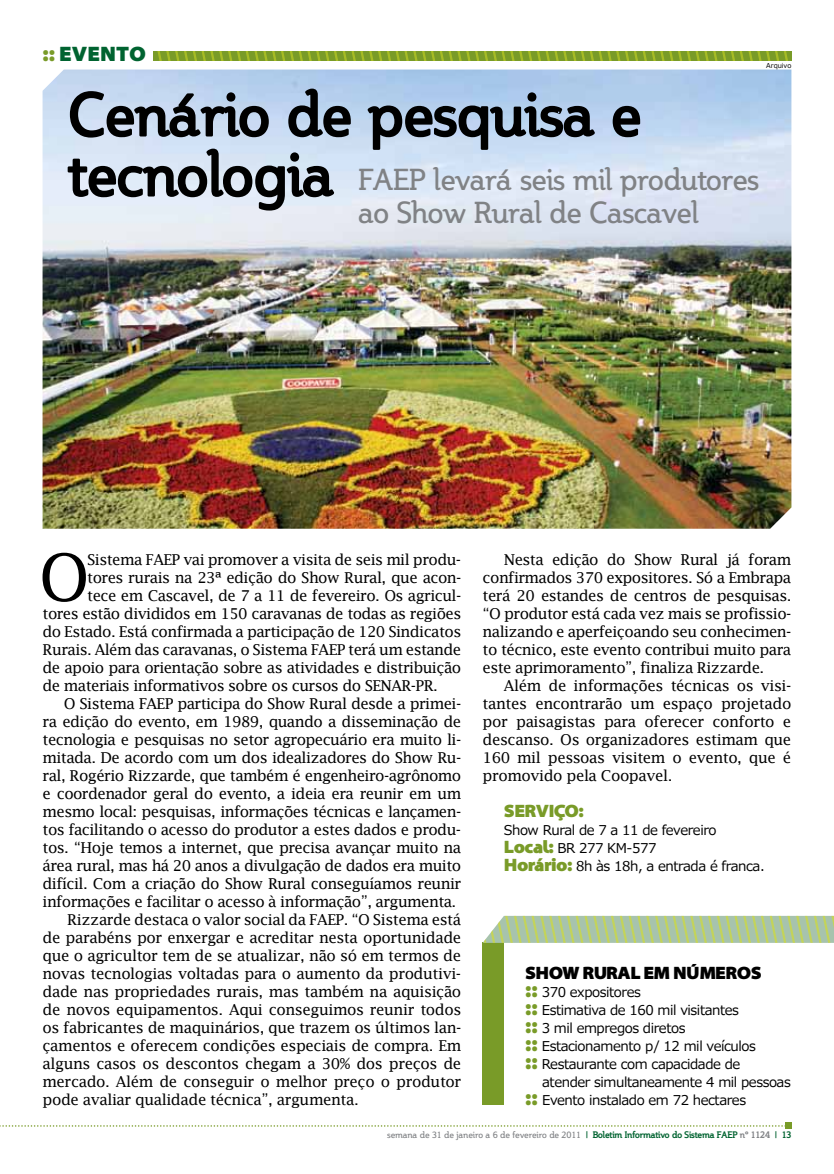
<style>
.page{position:relative;width:834px;height:1174px;background:#fff}
.page>*{position:absolute;margin:0;border:0;box-sizing:border-box;transform-origin:0 0}
.t1{font:64.8px "Lucida Fax";color:#000}
.t2{font:700 60px/60px "Steinem";color:#000}
.t3{font:30px/33px "Steinem";letter-spacing:-.01em;color:#808285}
.t4{font:900 21px "Santana";color:#006330}
.t5{font:900 18px "Santana";letter-spacing:-.03em;color:#000}
.t6{font:900 18px "Santana";letter-spacing:-.03em;color:#799b28}
.t7{font:15px/18px "Lucida Fax";letter-spacing:-.04em;color:#000;text-align:justify}
.t8{font:13.5px/18px "Meiryo";letter-spacing:-.03em;color:#000}
.t9{font:9px "Steinem";color:#808285}
.t10{font:6.75px "Meiryo";color:#000}
.s1{color:#799b28}
.s2{font-family:"Santana";font-weight:900;font-size:18px;color:#799b28}
.s3{font-family:"Santana";font-weight:900;font-size:21px;color:#799b28}
.s4{font-weight:700;color:#006330}
.s5{font-weight:700}
</style>
<div class="page">
<svg style="left:0;top:1123px;width:791px;height:6px"></svg>
<img style="left:43px;top:70px;width:748px;height:459px">
<svg style="left:153px;top:52px;width:638px;height:9px;background:#84a327"></svg>
<div style="left:482px;top:943px;width:22px;height:162px;background:#799b28"></div>
<svg style="left:482px;top:916px;width:351px;height:27px;background:#b1c99a"></svg>
<h3 class="t4" style="left:43px;top:42px;width:105px"><span class="s1">::</span> EVENTO</h3>
<p class="t10" style="left:766px;top:60px;width:27px">Arquivo</p>
<h2 class="t2" style="left:68px;top:86px;width:574px">Cenário de pesquisa e tecnologia</h2>
<h3 class="t3" style="left:358px;top:163px;width:402px">FAEP levará seis mil produtores ao Show Rural de Cascavel</h3>
<h1 class="t1" style="left:39px;top:540px;width:53px">O</h1>
<p class="t7" style="left:87px;top:550px;width:375px">Sistema FAEP vai promover a visita de seis mil produ-</p>
<p class="t7" style="left:87px;top:568px;width:375px">tores rurais na 23ª edição do Show Rural, que acon-</p>
<p class="t7" style="left:87px;top:586px;width:375px">tece em Cascavel, de 7 a 11 de fevereiro. Os agricul-</p>
<p class="t7" style="left:43px;top:604px;width:420px">tores estão divididos em 150 caravanas de todas as regiões</p>
<p class="t7" style="left:43px;top:622px;width:420px">do Estado. Está confirmada a participação de 120 Sindicatos</p>
<p class="t7" style="left:43px;top:640px;width:420px">Rurais. Além das caravanas, o Sistema FAEP terá um estande</p>
<p class="t7" style="left:43px;top:658px;width:420px">de apoio para orientação sobre as atividades e distribuição</p>
<p class="t7" style="left:43px;top:676px;width:397px">de materiais informativos sobre os cursos do SENAR-PR.</p>
<p class="t7" style="left:64px;top:694px;width:399px">O Sistema FAEP participa do Show Rural desde a primei-</p>
<p class="t7" style="left:43px;top:712px;width:420px">ra edição do evento, em 1989, quando a disseminação de</p>
<p class="t7" style="left:43px;top:730px;width:420px">tecnologia e pesquisas no setor agropecuário era muito li-</p>
<p class="t7" style="left:43px;top:748px;width:420px">mitada. De acordo com um dos idealizadores do Show Ru-</p>
<p class="t7" style="left:43px;top:766px;width:420px">ral, Rogério Rizzarde, que também é engenheiro-agrônomo</p>
<p class="t7" style="left:43px;top:784px;width:420px">e coordenador geral do evento, a ideia era reunir em um</p>
<p class="t7" style="left:43px;top:802px;width:420px">mesmo local: pesquisas, informações técnicas e lançamen-</p>
<p class="t7" style="left:43px;top:820px;width:420px">tos facilitando o acesso do produtor a estes dados e produ-</p>
<p class="t7" style="left:43px;top:838px;width:420px">tos. “Hoje temos a internet, que precisa avançar muito na</p>
<p class="t7" style="left:43px;top:856px;width:420px">área rural, mas há 20 anos a divulgação de dados era muito</p>
<p class="t7" style="left:43px;top:874px;width:420px">difícil. Com a criação do Show Rural conseguíamos reunir</p>
<p class="t7" style="left:43px;top:892px;width:415px">informações e facilitar o acesso à informação”, argumenta.</p>
<p class="t7" style="left:67px;top:910px;width:395px">Rizzarde destaca o valor social da FAEP. “O Sistema está</p>
<p class="t7" style="left:43px;top:928px;width:420px">de parabéns por enxergar e acreditar nesta oportunidade</p>
<p class="t7" style="left:43px;top:946px;width:420px">que o agricultor tem de se atualizar, não só em termos de</p>
<p class="t7" style="left:43px;top:964px;width:420px">novas tecnologias voltadas para o aumento da produtivi-</p>
<p class="t7" style="left:43px;top:982px;width:420px">dade nas propriedades rurais, mas também na aquisição</p>
<p class="t7" style="left:43px;top:1000px;width:420px">de novos equipamentos. Aqui conseguimos reunir todos</p>
<p class="t7" style="left:43px;top:1018px;width:420px">os fabricantes de maquinários, que trazem os últimos lan-</p>
<p class="t7" style="left:43px;top:1036px;width:420px">çamentos e oferecem condições especiais de compra. Em</p>
<p class="t7" style="left:43px;top:1054px;width:420px">alguns casos os descontos chegam a 30% dos preços de</p>
<p class="t7" style="left:43px;top:1072px;width:420px">mercado. Além de conseguir o melhor preço o produtor</p>
<p class="t7" style="left:43px;top:1090px;width:318px">pode avaliar qualidade técnica”, argumenta.</p>
<p class="t7" style="left:482px;top:550px;width:310px;text-indent:21px">Nesta edição do Show Rural já foram confirmados 370 expositores. Só a Embrapa terá 20 estandes de centros de pesquisas. “O produtor está cada vez mais se profissio&shy;nalizando e aperfeiçoando seu conhecimen&shy;to técnico, este evento contribui muito para este aprimoramento”, finaliza Rizzarde.</p>
<p class="t7" style="left:482px;top:676px;width:310px;text-indent:21px">Além de informações técnicas os visi&shy;tantes encontrarão um espaço projetado por paisagistas para oferecer conforto e descanso. Os organizadores estimam que 160 mil pessoas visitem o evento, que é promovido pela Coopavel.</p>
<p class="t6" style="left:504px;top:801px;width:81px">SERVIÇO:</p>
<p class="t8" style="left:504px;top:821px;width:262px">Show Rural de 7 a 11 de fevereiro<br><span class="s2">LOCAL:</span> BR 277 KM-577<br><span class="s2">HORÁRIO:</span> 8h às 18h, a entrada é franca.</p>
<p class="t5" style="left:525px;top:963px;width:70px">SHOW RUR</p>
<p class="t5" style="left:617px;top:963px;width:146px">AL EM NÚMEROS</p>
<p class="t8" style="left:525px;top:983px;width:232px"><span class="s3">::</span> 370 expositores<br><span class="s3">::</span> Estimativa de 160 mil visitantes<br><span class="s3">::</span> 3 mil empregos diretos<br><span class="s3">::</span> Estacionamento p/ 12 mil veículos <span class="s3">::</span> Restaurante com capacidade de</p>
<p class="t8" style="left:525px;top:1073px;width:267px;text-indent:17px">atender simultaneamente 4 mil pessoas <span class="s3">::</span> Evento instalado em 72 hectares</p>
<p class="t9" style="left:387px;top:1130px;width:406px">semana de 31 de janeiro a 6 de fevereiro de 2011 <span class="s4">| Boletim Informativo do Sistema FAEP</span> <span class="s5">nº 1124</span> <span class="s4">| 13</span></p>
</div>
